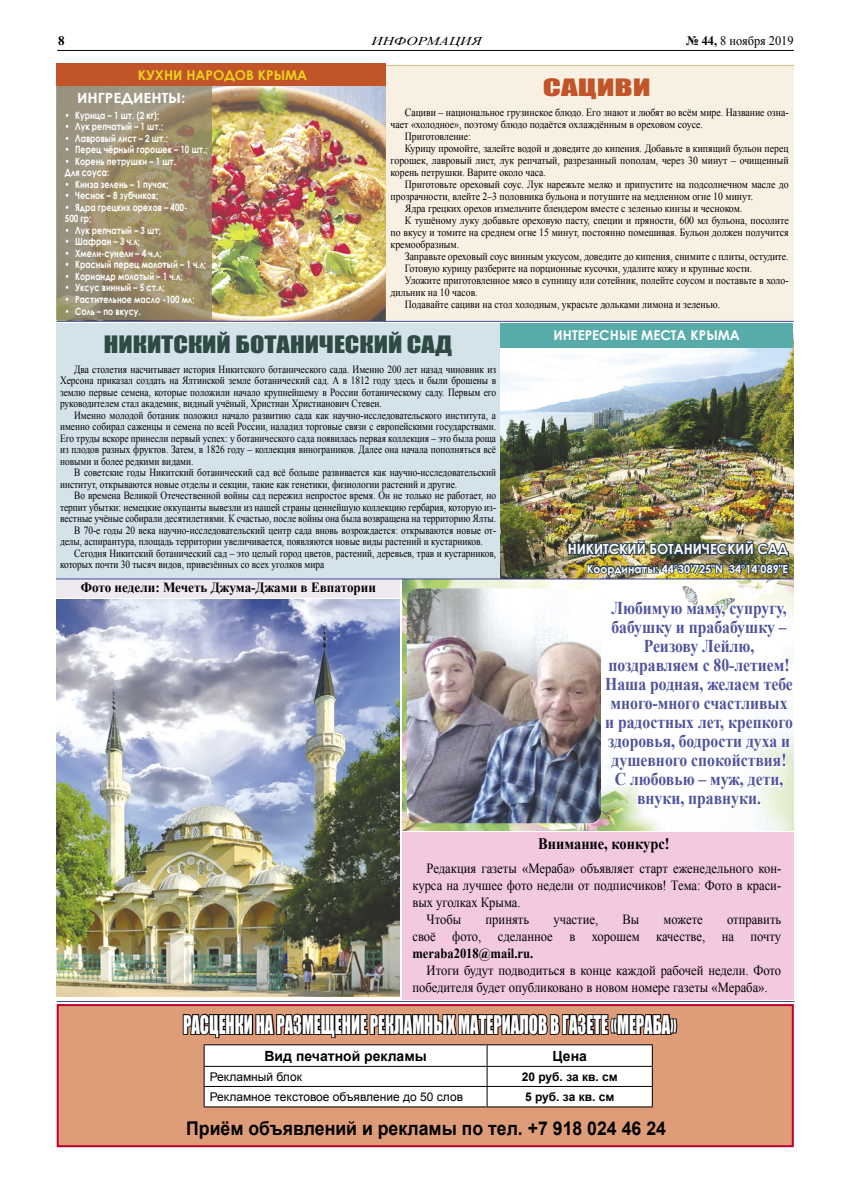
<style>
.page{position:relative;width:842px;height:1191px;background:#fff}
.page>*{position:absolute;margin:0;border:0;box-sizing:border-box;transform-origin:0 0}
.t1{font:23.6px "Impact";color:#fff;scale:.71 1}
.t2{font:22px "Impact";color:#2f4a44;scale:1.2 1}
.t3{font:22px "Impact";color:#c25429;scale:1.5 1}
.t4{font:700 19px "Arial";color:#000;scale:.93 1}
.t5{font:700 18px/19px "Times New Roman";color:#4f539b;text-align:center;scale:.87 1}
.t6{font:700 16px "Times New Roman";color:#000;scale:.9 1}
.t7{font:700 14.1px "Century Gothic";color:#fff;scale:1.08 1}
.t8{font:14px/17px "Times New Roman";color:#000;text-align:right;scale:.9 1}
.t9{font:700 14px "Times New Roman";color:#000;scale:.94 1}
.t10{font:700 14px "Century Gothic";color:#fff;scale:.95 1}
.t11{font:700 14px "Arial";color:#000}
.t12{font:700 14px "Times New Roman";color:#000;scale:.9 1}
.t13{font:700 13.5px "Century Gothic";color:#fff}
.t14{font:700 13.5px "Century Gothic";color:#ecd21c}
.t15{font:13px "Times New Roman";color:#000;scale:.95 1}
.t16{font:700 13px "Times New Roman";color:#000}
.t17{font:12px "Arial";color:#000}
.t18{font:700 12px "Arial";color:#000}
.t19{font:italic 12px "Times New Roman";color:#000;scale:1.29 1}
.t20{font:11px/11.5px "Times New Roman";color:#000;text-align:justify;scale:.85 1}
.t21{font:11px "Times New Roman";color:#000;scale:.89 1}
.t22{font:700 11px "Century Gothic";color:#fff}
.t23{font:700 10px/11.5px "Century Gothic";color:#fff;scale:.8 1}
.s1{font-weight:700}
</style>
<div class="page">
<img style="left:402px;top:579px;width:392px;height:252px">
<div style="left:56px;top:580px;width:344px;height:18px;background:#efe9f0"></div>
<div style="left:56px;top:323px;width:445px;height:255px;background:#d4e2ea"></div>
<hr style="left:57px;top:50px;width:737px;height:1px;background:#000">
<div style="left:57px;top:1004px;width:737px;height:143px;background:#de9c78;border:2px solid #be0027"></div>
<svg style="left:182px;top:996px;width:496px;height:152px"></svg>
<div style="left:402px;top:832px;width:391px;height:168px;background:#f2c9e0"></div>
<img style="left:57px;top:599px;width:343px;height:397px">
<img style="left:57px;top:86px;width:329px;height:234px">
<div style="left:385px;top:66px;width:408px;height:253px;background:#f7f0e3"></div>
<svg style="left:56px;top:80px;width:156px;height:239px;background:#9c8e70"></svg>
<img style="left:501px;top:334px;width:293px;height:244px">
<div style="left:501px;top:323px;width:292px;height:25px;background:#57acaa"></div>
<img style="left:567px;top:539px;width:223px;height:37px">
<hr style="left:56px;top:321px;width:738px;height:1px;background:#3a408e">
<hr style="left:57px;top:1001px;width:737px;height:1px;background:#3a408e">
<hr style="left:56px;top:578px;width:738px;height:1px;background:#3a408e">
<hr style="left:57px;top:65px;width:737px;height:1px;background:#d2bd7b">
<div style="left:57px;top:64px;width:329px;height:22px;background:#c25429"></div>
<svg style="left:603px;top:596px;width:191px;height:215px"></svg>
<img style="left:407px;top:588px;width:194px;height:235px">
<p class="t16" style="left:58px;top:31px;width:8px">8</p>
<p class="t19" style="left:371px;top:32px;width:87px">ИНФОРМАЦИЯ</p>
<p class="t15" style="left:686px;top:32px;width:115px"><span class="s1">№ 44,</span> 8 ноября 2019</p>
<p class="t14" style="left:138px;top:64px;width:171px">КУХНИ НАРОДОВ КРЫМА</p>
<p class="t7" style="left:77px;top:87px;width:102px">ИНГРЕДИЕНТЫ:</p>
<p class="t23" style="left:65px;top:109px;width:119px">• Курица – 1 шт. (2 кг);</p>
<p class="t23" style="left:65px;top:121px;width:124px">• Лук репчатый – 1 шт.;</p>
<p class="t23" style="left:65px;top:132px;width:130px">• Лавровый лист – 2 шт.;</p>
<p class="t23" style="left:65px;top:144px;width:180px">• Перец чёрный горошек – 10 шт.;</p>
<p class="t23" style="left:65px;top:155px;width:141px">• Корень петрушки – 1 шт.<br>Для соуса:</p>
<p class="t23" style="left:65px;top:178px;width:131px">• Кинза зелень – 1 пучок;</p>
<p class="t23" style="left:65px;top:190px;width:118px">• Чеснок – 8 зубчиков;</p>
<p class="t23" style="left:65px;top:201px;width:155px">• Ядра грецких орехов – 400-<br>500 гр;</p>
<p class="t23" style="left:65px;top:224px;width:122px">• Лук репчатый – 3 шт;</p>
<p class="t23" style="left:65px;top:236px;width:96px">• Шафран – 3 ч.л;</p>
<p class="t23" style="left:65px;top:247px;width:123px">• Хмели-сунели – 4 ч.л;</p>
<p class="t23" style="left:65px;top:259px;width:178px">• Красный перец молотый – 1 ч.л;</p>
<p class="t23" style="left:65px;top:270px;width:149px">• Кориандр молотый – 1 ч.л;</p>
<p class="t23" style="left:65px;top:282px;width:126px">• Уксус винный – 5 ст.л;</p>
<p class="t23" style="left:65px;top:293px;width:164px">• Растительное масло -100 мл;</p>
<p class="t23" style="left:65px;top:305px;width:96px">• Соль – по вкусу.</p>
<h2 class="t3" style="left:543px;top:70px;width:73px">САЦИВИ</h2>
<p class="t21" style="left:405px;top:105px;width:433px">Сациви – национальное грузинское блюдо. Его знают и любят во всём мире. Название озна-</p>
<p class="t21" style="left:391px;top:117px;width:352px">чает «холодное», поэтому блюдо подаётся охлаждённым в ореховом соусе.</p>
<p class="t21" style="left:405px;top:129px;width:76px">Приготовление:</p>
<p class="t21" style="left:405px;top:141px;width:433px">Курицу промойте, залейте водой и доведите до кипения. Добавьте в кипящий бульон перец</p>
<p class="t21" style="left:391px;top:153px;width:449px">горошек, лавровый лист, лук репчатый, разрезанный пополам, через 30 минут – очищенный</p>
<p class="t21" style="left:391px;top:165px;width:176px">корень петрушки. Варите около часа.</p>
<p class="t21" style="left:405px;top:177px;width:433px">Приготовьте ореховый соус. Лук нарежьте мелко и припустите на подсолнечном масле до</p>
<p class="t21" style="left:391px;top:189px;width:409px">прозрачности, влейте 2–3 половника бульона и потушите на медленном огне 10 минут.</p>
<p class="t21" style="left:405px;top:201px;width:381px">Ядра грецких орехов измельчите блендером вместе с зеленью кинзы и чесноком.</p>
<p class="t21" style="left:405px;top:213px;width:433px">К тушёному луку добавьте ореховую пасту, специи и пряности, 600 мл бульона, посолите</p>
<p class="t21" style="left:391px;top:225px;width:449px">по вкусу и томите на среднем огне 15 минут, постоянно помешивая. Бульон должен получится</p>
<p class="t21" style="left:391px;top:237px;width:79px">кремообразным.</p>
<p class="t21" style="left:405px;top:249px;width:433px">Заправьте ореховый соус винным уксусом, доведите до кипения, снимите с плиты, остудите.</p>
<p class="t21" style="left:405px;top:261px;width:392px">Готовую курицу разберите на порционные кусочки, удалите кожу и крупные кости.</p>
<p class="t21" style="left:405px;top:273px;width:433px">Уложите приготовленное мясо в супницу или сотейник, полейте соусом и поставьте в холо-</p>
<p class="t21" style="left:391px;top:285px;width:99px">дильник на 10 часов.</p>
<p class="t21" style="left:405px;top:297px;width:356px">Подавайте сациви на стол холодным, украсьте дольками лимона и зеленью.</p>
<h2 class="t2" style="left:104px;top:327px;width:292px">НИКИТСКИЙ БОТАНИЧЕСКИЙ САД</h2>
<p class="t20" style="left:60px;top:363px;width:514px;text-indent:14px">Два столетия насчитывает история Никитского ботанического сада. Именно 200 лет назад чиновник из Херсона приказал создать на Ялтинской земле ботанический сад. А в 1812 году здесь и были брошены в землю первые семена, которые положили начало крупнейшему в России ботаническому саду. Первым его руководителем стал академик, видный учёный, Христиан Христианович Стевен.</p>
<p class="t20" style="left:60px;top:409px;width:514px;text-indent:14px">Именно молодой ботаник положил начало развитию сада как научно-исследовательского института, а именно собирал саженцы и семена по всей России, наладил торговые связи с европейскими государствами.<br>Его труды вскоре принесли первый успех: у ботанического сада появилась первая коллекция – это была роща из плодов разных фруктов. Затем, в 1826 году – коллекция винограников. Далее она начала пополняться всё новыми и более редкими видами.</p>
<p class="t20" style="left:60px;top:466px;width:514px;text-indent:14px">В советские годы Никитский ботанический сад всё больше развивается как научно-исследовательский институт, открываются новые отделы и секции, такие как генетики, физиологии растений и другие.</p>
<p class="t20" style="left:74px;top:489px;width:498px">Во времена Великой Отечественной войны сад пережил непростое время. Он не только не работает, но</p>
<p class="t20" style="left:60px;top:501px;width:514px">терпит убытки: немецкие оккупанты вывезли из нашей страны ценнейшую коллекцию гербария, которую из-</p>
<p class="t20" style="left:60px;top:512px;width:514px">вестные учёные собирали десятилетиями. К счастью, после войны она была возвращена на территорию Ялты.</p>
<p class="t20" style="left:74px;top:524px;width:498px">В 70-е годы 20 века научно-исследовательский центр сада вновь возрождается: открываются новые от-</p>
<p class="t20" style="left:60px;top:535px;width:499px">делы, аспирантура, площадь территории увеличивается, появляются новые виды растений и кустарников.</p>
<p class="t20" style="left:74px;top:547px;width:498px">Сегодня Никитский ботанический сад – это целый город цветов, растений, деревьев, трав и кустарников,</p>
<p class="t20" style="left:60px;top:558px;width:312px">которых почти 30 тысяч видов, привезённых со всех уголков мира</p>
<p class="t9" style="left:81px;top:578px;width:316px">Фото недели: Мечеть Джума-Джами в Евпатории</p>
<p class="t13" style="left:554px;top:324px;width:188px">ИНТЕРЕСНЫЕ МЕСТА КРЫМА</p>
<p class="t10" style="left:568px;top:538px;width:233px">НИКИТСКИЙ БОТАНИЧЕСКИЙ САД</p>
<p class="t22" style="left:587px;top:560px;width:203px">Координаты: 44°30’725"N 34°14’089"E</p>
<p class="t5" style="left:605px;top:598px;width:217px">Любимую маму, супругу, бабушку и прабабушку –<br>Реизову Лейлю, поздравляем с 80-летием!<br>Наша родная, желаем тебе много-много счастливых и радостных лет, крепкого здоровья, бодрости духа и душевного спокойствия!<br>С любовью – муж, дети, внуки, правнуки.</p>
<h3 class="t6" style="left:538px;top:833px;width:147px">Внимание, конкурс!</h3>
<p class="t8" style="left:427px;top:860px;width:396px">Редакция газеты «Мераба» объявляет старт еженедельного кон-</p>
<p class="t8" style="left:412px;top:877px;width:411px">курса на лучшее фото недели от подписчиков! Тема: Фото в краси-</p>
<p class="t8" style="left:412px;top:894px;width:122px">вых уголках Крыма.</p>
<p class="t8" style="left:427px;top:911px;width:40px">Чтобы</p>
<p class="t8" style="left:486px;top:911px;width:50px">принять</p>
<p class="t8" style="left:553px;top:911px;width:51px">участие,</p>
<p class="t8" style="left:622px;top:911px;width:20px">Вы</p>
<p class="t8" style="left:664px;top:911px;width:45px">можете</p>
<p class="t8" style="left:412px;top:911px;width:411px">отправить<br>своё фото, сделанное в хорошем качестве, на почту</p>
<p class="t12" style="left:412px;top:944px;width:136px">meraba2018@mail.ru.</p>
<p class="t8" style="left:412px;top:962px;width:411px;text-align:left;text-indent:14px">Итоги будут подводиться в конце каждой рабочей недели. Фото победителя будет опубликовано в новом номере газеты «Мераба».</p>
<h1 class="t1" style="left:183px;top:1006px;width:697px">РАСЦЕНКИ НА РАЗМЕЩЕНИЕ РЕКЛАМНЫХ МАТЕРИАЛОВ В ГАЗЕТЕ «МЕРАБА»</h1>
<p class="t11" style="left:264px;top:1046px;width:164px">Вид печатной рекламы</p>
<p class="t11" style="left:552px;top:1046px;width:36px">Цена</p>
<p class="t17" style="left:210px;top:1068px;width:94px">Рекламный блок</p>
<p class="t18" style="left:522px;top:1068px;width:98px">20 руб. за кв. см</p>
<p class="t17" style="left:210px;top:1088px;width:255px">Рекламное текстовое объявление до 50 слов</p>
<p class="t18" style="left:525px;top:1088px;width:91px">5 руб. за кв. см</p>
<h3 class="t4" style="left:186px;top:1116px;width:517px">Приём объявлений и рекламы по тел. +7 918 024 46 24</h3>
</div>
